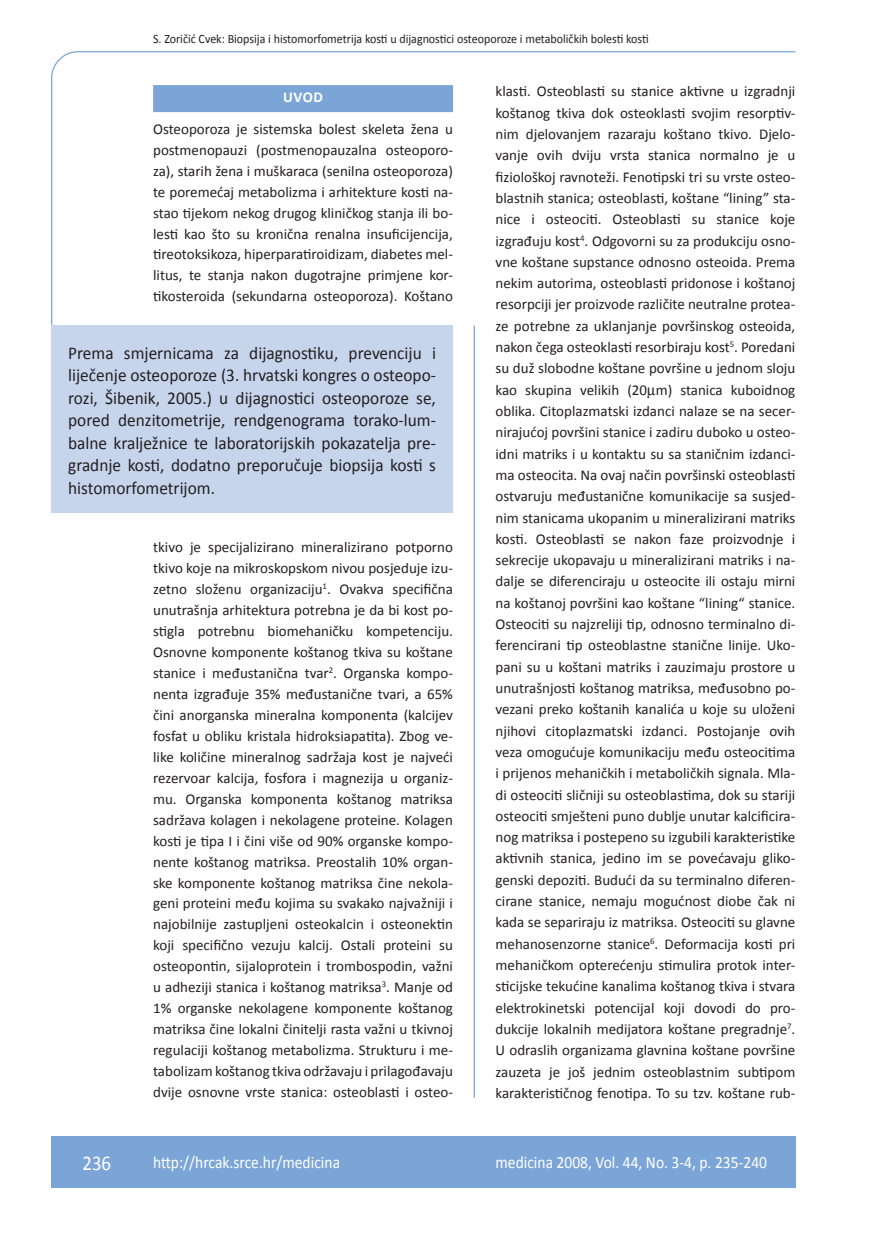
<style>
.page{position:relative;width:872px;height:1234px;background:#fff}
.page>*{position:absolute;margin:0;border:0;box-sizing:border-box;transform-origin:0 0}
.t1{font:21px "Calibri";color:#fff;scale:.9 1}
.anterfile{font:18px/22.5px "Calibri";color:#231f20;text-align:justify;scale:.96 1}
.t2{font:17.25px "Calibri";color:#fff;scale:.9 1}
.osnovni_tekst{font:15px/21.3px "Calibri";color:#231f20;text-align:justify}
.naslov_ruler{font:700 15px "Calibri";color:#fff}
.glava{font:12.75px "Calibri";color:#231f20;scale:.94 1}
</style>
<div class="page">
<div style="left:51px;top:325px;width:402px;height:188px;background:#c6d5ec"></div>
<svg style="left:51px;top:51px;width:745px;height:274px"></svg>
<hr style="left:473px;top:325px;width:2px;height:772px;background:#7ca5d7">
<div style="left:51px;top:1135px;width:744px;height:51px;background:#7ca5d7"></div>
<p class="glava" style="left:153px;top:30px;width:529px">S. Zoričić Cvek: Biopsija i histomorfometrija kosti u dijagnostici osteoporoze i metaboličkih bolesti kosti</p>
<p class="naslov_ruler" style="left:283px;top:88px;width:41px">UVOD</p>
<p class="osnovni_tekst" style="left:153px;top:118px;width:301px;line-height:20.9px">Osteoporoza je sistemska bolest skeleta žena u postmenopauzi (postmenopauzalna osteoporo&shy;za), starih žena i muškaraca (senilna osteoporoza) te poremećaj metabolizma i arhitekture kosti na&shy;stao tijekom nekog drugog kliničkog stanja ili bo&shy;lesti kao što su kronična renalna insuficijencija, tireotoksikoza, hiperparatiroidizam, diabetes mel&shy;litus, te stanja nakon dugotrajne primjene kor&shy;tikosteroida (sekundarna osteoporoza). Koštano</p>
<p class="anterfile" style="left:68px;top:340px;width:385px">Prema smjernicama za dijagnostiku, prevenciju i liječenje osteoporoze (3. hrvatski kongres o osteopo&shy;rozi, Šibenik, 2005.) u dijagnostici osteoporoze se, pored denzitometrije, rendgenograma torako-lum&shy;balne kralježnice te laboratorijskih pokazatelja pre&shy;gradnje kosti, dodatno preporučuje biopsija kosti s histomorfometrijom.</p>
<p class="osnovni_tekst" style="left:153px;top:536px;width:301px">tkivo je specijalizirano mineralizirano potporno tkivo koje na mikroskopskom nivou posjeduje izu&shy;zetno složenu organizaciju<sup>1</sup>. Ovakva specifična unutrašnja arhitektura potrebna je da bi kost po&shy;stigla potrebnu biomehaničku kompetenciju.<br>Osnovne komponente koštanog tkiva su koštane stanice i međustanična tvar<sup>2</sup>. Organska kompo&shy;nenta izgrađuje 35% međustanične tvari, a 65% čini anorganska mineralna komponenta (kalcijev fosfat u obliku kristala hidroksiapatita). Zbog ve&shy;like količine mineralnog sadržaja kost je najveći rezervoar kalcija, fosfora i magnezija u organiz&shy;mu. Organska komponenta koštanog matriksa sadržava kolagen i nekolagene proteine. Kolagen kosti je tipa I i čini više od 90% organske kompo&shy;nente koštanog matriksa. Preostalih 10% organ&shy;ske komponente koštanog matriksa čine nekola&shy;geni proteini među kojima su svakako najvažniji i najobilnije zastupljeni osteokalcin i osteonektin koji specifično vezuju kalcij. Ostali proteini su osteopontin, sijaloprotein i trombospodin, važni u adheziji stanica i koštanog matriksa<sup>3</sup>. Manje od 1% organske nekolagene komponente koštanog matriksa čine lokalni činitelji rasta važni u tkivnoj regulaciji koštanog metabolizma. Strukturu i me&shy;tabolizam koštanog tkiva održavaju i prilagođavaju dvije osnovne vrste stanica: osteoblasti i osteo-</p>
<p class="osnovni_tekst" style="left:495px;top:80px;width:301px">klasti. Osteoblasti su stanice aktivne u izgradnji koštanog tkiva dok osteoklasti svojim resorptiv&shy;nim djelovanjem razaraju koštano tkivo. Djelo&shy;vanje ovih dviju vrsta stanica normalno je u fiziološkoj ravnoteži. Fenotipski tri su vrste osteo&shy;blastnih stanica; osteoblasti, koštane “lining” sta&shy;nice i osteociti. Osteoblasti su stanice koje izgrađuju kost<sup>4</sup>. Odgovorni su za produkciju osno&shy;vne koštane supstance odnosno osteoida. Prema nekim autorima, osteoblasti pridonose i koštanoj resorpciji jer proizvode različite neutralne protea&shy;ze potrebne za uklanjanje površinskog osteoida, nakon čega osteoklasti resorbiraju kost<sup>5</sup>. Poredani su duž slobodne koštane površine u jednom sloju kao skupina velikih (20 m) stanica kuboidnog oblika. Citoplazmatski izdanci nalaze se na secer&shy;nirajućoj površini stanice i zadiru duboko u osteo&shy;idni matriks i u kontaktu su sa staničnim izdanci&shy;ma osteocita. Na ovaj način površinski osteoblasti ostvaruju međustanične komunikacije sa susjed&shy;nim stanicama ukopanim u mineralizirani matriks kosti. Osteoblasti se nakon faze proizvodnje i sekrecije ukopavaju u mineralizirani matriks i na&shy;dalje se diferenciraju u osteocite ili ostaju mirni na koštanoj površini kao koštane “lining“ stanice.<br>Osteociti su najzreliji tip, odnosno terminalno di&shy;ferencirani tip osteoblastne stanične linije. Uko&shy;pani su u koštani matriks i zauzimaju prostore u unutrašnjosti koštanog matriksa, međusobno po&shy;vezani preko koštanih kanalića u koje su uloženi njihovi citoplazmatski izdanci. Postojanje ovih veza omogućuje komunikaciju među osteocitima i prijenos mehaničkih i metaboličkih signala. Mla&shy;di osteociti sličniji su osteoblastima, dok su stariji osteociti smješteni puno dublje unutar kalcificira&shy;nog matriksa i postepeno su izgubili karakteristike aktivnih stanica, jedino im se povećavaju gliko&shy;genski depoziti. Budući da su terminalno diferen&shy;cirane stanice, nemaju mogućnost diobe čak ni kada se separiraju iz matriksa. Osteociti su glavne mehanosenzorne stanice<sup>6</sup>. Deformacija kosti pri mehaničkom opterećenju stimulira protok inter&shy;sticijske tekućine kanalima koštanog tkiva i stvara elektrokinetski potencijal koji dovodi do pro&shy;dukcije lokalnih medijatora koštane pregradnje<sup>7</sup>.<br>U odraslih organizama glavnina koštane površine zauzeta je još jednim osteoblastnim subtipom karakterističnog fenotipa. To su tzv. koštane rub-</p>
<p class="t1" style="left:82px;top:1149px;width:33px">236</p>
<p class="t2" style="left:153px;top:1150px;width:209px">http://hrcak.srce.hr/medicina</p>
<p class="t2" style="left:495px;top:1151px;width:303px">medicina 2008, Vol. 44, No. 3-4, p. 235-240</p>
</div>
